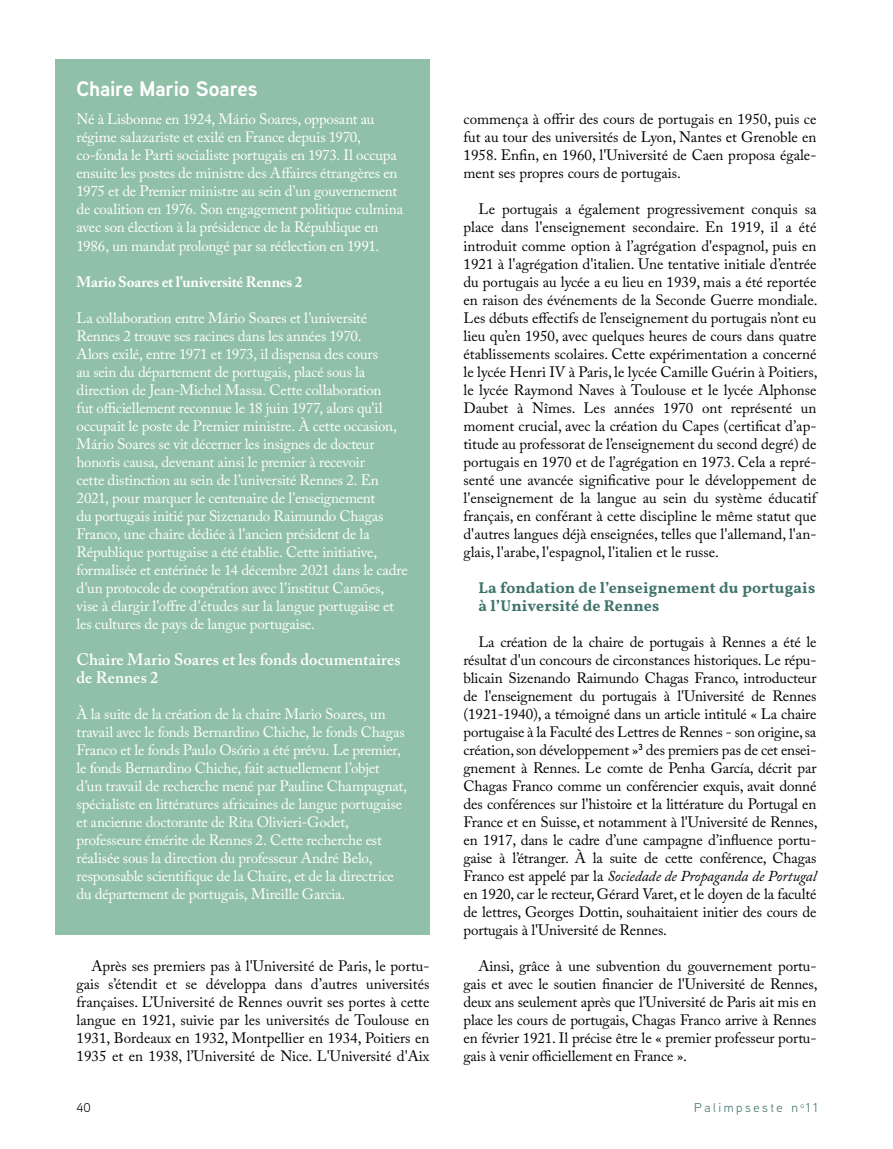
<style>
.page{position:relative;width:893px;height:1149px;background:#fff}
.page>*{position:absolute;margin:0;border:0;box-sizing:border-box;transform-origin:0 0}
.t1{font:700 21px "Aaux Next";letter-spacing:-.005em;color:#fff}
.t2{font:600 16.5px/18px "Adobe Caslon Pro";letter-spacing:.005em;color:#fff}
.t3{font:700 15.75px/18px "Vollkorn";letter-spacing:.01em;color:#40746b}
.t4{font:15px/18px "Adobe Caslon Pro";color:#000;text-align:justify}
.t5{font:15px/18px "Adobe Caslon Pro";letter-spacing:-.02em;color:#fff}
.t6{font:700 15px "Adobe Caslon Pro";letter-spacing:-.01em;color:#fff}
.t7{font:12.75px "Aaux Next";letter-spacing:.2em;color:#40746b}
.t8{font:12.75px "Aaux Next";color:#000}
.s1{font-style:italic}
</style>
<div class="page">
<div style="left:55px;top:60px;width:374px;height:874px;background:#91c0a9"></div>
<h1 class="t1" style="left:77px;top:73px;width:183px">Chaire Mario Soares</h1>
<p class="t5" style="left:77px;top:110px;width:328px">Né à Lisbonne en 1924, Mário Soares, opposant au régime salazariste et exilé en France depuis 1970, co-fonda le Parti socialiste portugais en 1973. Il occupa ensuite les postes de ministre des Affaires étrangères en 1975 et de Premier ministre au sein d'un gouvernement de coalition en 1976. Son engagement politique culmina avec son élection à la présidence de la République en 1986, un mandat prolongé par sa réélection en 1991.</p>
<p class="t6" style="left:77px;top:272px;width:227px">Mario Soares et l’université Rennes 2</p>
<p class="t5" style="left:77px;top:308px;width:333px">La collaboration entre Mário Soares et l'université Rennes 2 trouve ses racines dans les années 1970.<br>Alors exilé, entre 1971 et 1973, il dispensa des cours<br>au sein du département de portugais, placé sous la direction de Jean-Michel Massa. Cette collaboration<br>fut officiellement reconnue le 18 juin 1977, alors qu'il occupait le poste de Premier ministre. À cette occasion, Mário Soares se vit décerner les insignes de docteur honoris causa, devenant ainsi le premier à recevoir<br>cette distinction au sein de l’université Rennes 2. En 2021, pour marquer le centenaire de l'enseignement<br>du portugais initié par Sizenando Raimundo Chagas Franco, une chaire dédiée à l'ancien président de la République portugaise a été établie. Cette initiative, formalisée et entérinée le 14 décembre 2021 dans le cadre d'un protocole de coopération avec l'institut Camões, vise à élargir l'offre d'études sur la langue portugaise et les cultures de pays de langue portugaise.</p>
<p class="t2" style="left:77px;top:650px;width:326px">Chaire Mario Soares et les fonds documentaires de Rennes 2</p>
<p class="t5" style="left:77px;top:704px;width:332px">À la suite de la création de la chaire Mario Soares, un travail avec le fonds Bernardino Chiche, le fonds Chagas Franco et le fonds Paulo Osório a été prévu. Le premier, le fonds Bernardino Chiche, fait actuellement l’objet d’un travail de recherche mené par Pauline Champagnat, spécialiste en littératures africaines de langue portugaise et ancienne doctorante de Rita Olivieri-Godet, professeure émérite de Rennes 2. Cette recherche est réalisée sous la direction du professeur André Belo, responsable scientifique de la Chaire, et de la directrice du département de portugais, Mireille Garcia.</p>
<p class="t4" style="left:77px;top:956px;width:354px;text-indent:15px">Après ses premiers pas à l'Université de Paris, le portu&shy;gais s’étendit et se développa dans d’autres universités françaises. L’Université de Rennes ouvrit ses portes à cette langue en 1921, suivie par les universités de Toulouse en 1931, Bordeaux en 1932, Montpellier en 1934, Poitiers en 1935 et en 1938, l’Université de Nice. L'Université d'Aix</p>
<p class="t4" style="left:463px;top:110px;width:354px">commença à offrir des cours de portugais en 1950, puis ce fut au tour des universités de Lyon, Nantes et Grenoble en 1958. Enfin, en 1960, l'Université de Caen proposa égale&shy;ment ses propres cours de portugais.</p>
<p class="t4" style="left:463px;top:200px;width:356px;text-indent:15px">Le portugais a également progressivement conquis sa place dans l'enseignement secondaire. En 1919, il a été introduit comme option à l’agrégation d'espagnol, puis en 1921 à l'agrégation d'italien. Une tentative initiale d’entrée du portugais au lycée a eu lieu en 1939, mais a été reportée en raison des événements de la Seconde Guerre mondiale.<br>Les débuts effectifs de l’enseignement du portugais n’ont eu lieu qu’en 1950, avec quelques heures de cours dans quatre établissements scolaires. Cette expérimentation a concerné le lycée Henri IV à Paris, le lycée Camille Guérin à Poitiers, le lycée Raymond Naves à Toulouse et le lycée Alphonse Daubet à Nîmes. Les années 1970 ont représenté un moment crucial, avec la création du Capes (certificat d’ap&shy;titude au professorat de l’enseignement du second degré) de portugais en 1970 et de l’agrégation en 1973. Cela a repré&shy;senté une avancée significative pour le développement de l'enseignement de la langue au sein du système éducatif français, en conférant à cette discipline le même statut que d'autres langues déjà enseignées, telles que l'allemand, l'an&shy;glais, l'arabe, l'espagnol, l'italien et le russe.</p>
<p class="t3" style="left:478px;top:577px;width:338px">La fondation de l’enseignement du portugais à l’Université de Rennes</p>
<p class="t4" style="left:463px;top:632px;width:355px;text-indent:15px">La création de la chaire de portugais à Rennes a été le résultat d'un concours de circonstances historiques. Le répu&shy;blicain Sizenando Raimundo Chagas Franco, introducteur de l'enseignement du portugais à l'Université de Rennes (1921-1940), a témoigné dans un article intitulé « La chaire portugaise à la Faculté des Lettres de Rennes - son origine, sa création, son développement »<sup>3</sup> des premiers pas de cet ensei&shy;gnement à Rennes. Le comte de Penha García, décrit par Chagas Franco comme un conférencier exquis, avait donné des conférences sur l'histoire et la littérature du Portugal en France et en Suisse, et notamment à l'Université de Rennes, en 1917, dans le cadre d’une campagne d’influence portu&shy;gaise à l’étranger. À la suite de cette conférence, Chagas Franco est appelé par la <span class="s1">Sociedade de Propaganda de Portugal </span>en 1920, car le recteur, Gérard Varet, et le doyen de la faculté de lettres, Georges Dottin, souhaitaient initier des cours de portugais à l'Université de Rennes.</p>
<p class="t4" style="left:463px;top:956px;width:356px;text-indent:15px">Ainsi, grâce à une subvention du gouvernement portu&shy;gais et avec le soutien financier de l'Université de Rennes, deux ans seulement après que l’Université de Paris ait mis en place les cours de portugais, Chagas Franco arrive à Rennes en février 1921. Il précise être le « premier professeur portu&shy;gais à venir officiellement en France ».</p>
<p class="t8" style="left:77px;top:1098px;width:16px">40</p>
<p class="t7" style="left:694px;top:1098px;width:125px">Palimpseste n <sup>o</sup>11</p>
</div>
